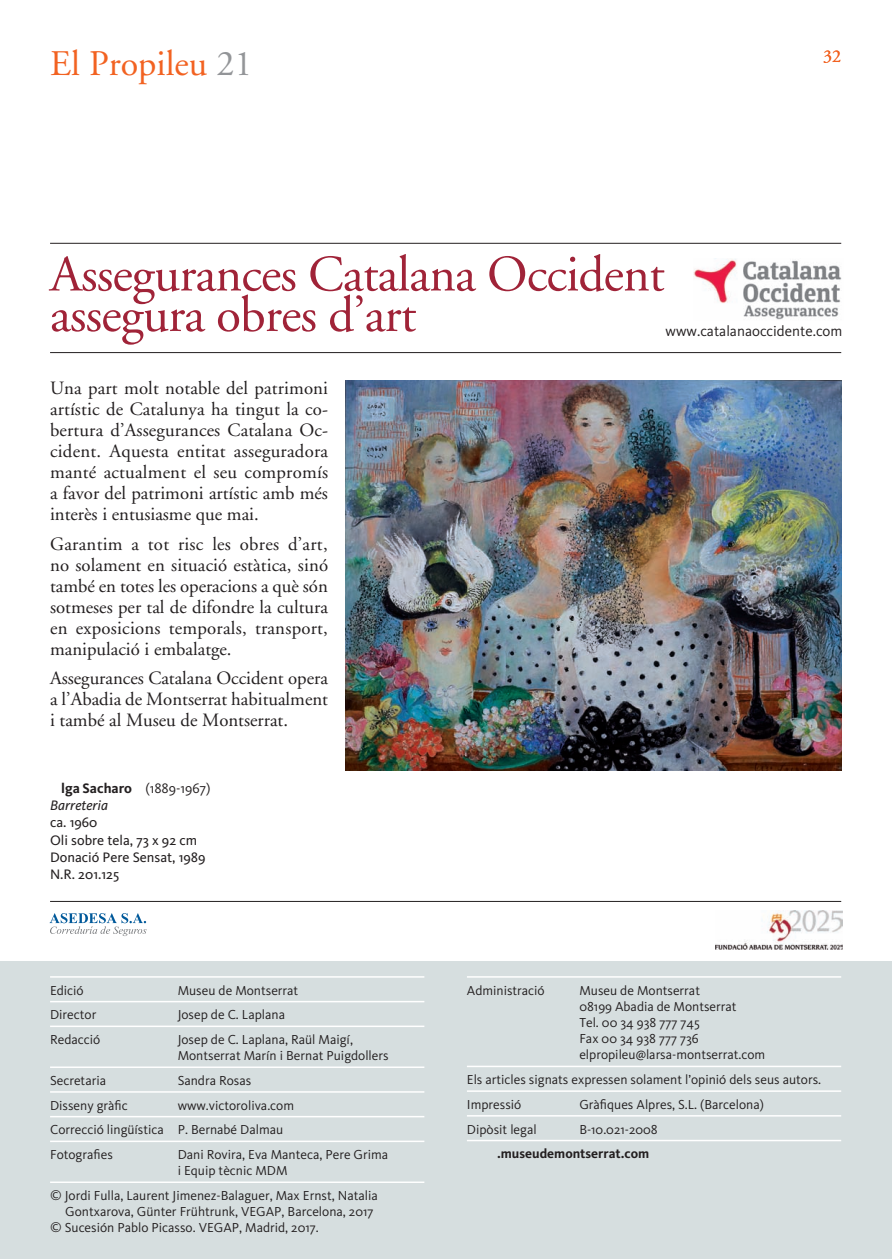
<style>
.page{position:relative;width:892px;height:1259px;background:#fff}
.page>*{position:absolute;margin:0;border:0;box-sizing:border-box;transform-origin:0 0}
.t1{font:51px/40.5px "Adobe Garamond";letter-spacing:-.015em;color:#a02338}
.t2{font:36px "Adobe Garamond";color:#f26221}
.t3{font:18.75px/21px "Adobe Garamond";color:#231f20;text-align:justify}
.t4{font:18px "Adobe Garamond";color:#f26221}
.t5{font:15px "Kievit";color:#231f20}
.t6{font:14.25px/17.2px "Kievit";color:#231f20}
.t7{font:700 14.25px/17.2px "Kievit";color:#231f20}
.t8{font:13.5px/16.2px "Kievit";color:#231f20}
.t9{font:700 13.5px "Kievit";color:#231f20}
.s1{color:#939598}
.s2{font-weight:400}
.s3{font-weight:400;font-style:italic}
</style>
<div class="page">
<hr style="left:50px;top:243px;width:791px;height:1px;background:#231f20">
<hr style="left:50px;top:352px;width:791px;height:1px;background:#231f20">
<img style="left:715px;top:910px;width:127px;height:40px">
<svg style="left:49px;top:913px;width:97px;height:23px"></svg>
<div style="left:0;top:961px;width:892px;height:298px;background:#d6dedf"></div>
<hr style="left:50px;top:976px;width:374px;height:2px;background:#fff">
<hr style="left:50px;top:1001px;width:374px;height:1px;background:#fff">
<hr style="left:50px;top:1025px;width:374px;height:2px;background:#fff">
<hr style="left:50px;top:1066px;width:374px;height:2px;background:#fff">
<hr style="left:50px;top:1091px;width:374px;height:2px;background:#fff">
<hr style="left:50px;top:1116px;width:374px;height:1px;background:#fff">
<hr style="left:50px;top:1141px;width:374px;height:1px;background:#fff">
<hr style="left:50px;top:1181px;width:374px;height:2px;background:#fff">
<hr style="left:467px;top:976px;width:374px;height:2px;background:#fff">
<hr style="left:467px;top:1066px;width:374px;height:1px;background:#fff">
<hr style="left:467px;top:1090px;width:374px;height:2px;background:#fff">
<hr style="left:467px;top:1115px;width:374px;height:1px;background:#fff">
<hr style="left:467px;top:1140px;width:374px;height:1px;background:#fff">
<hr style="left:50px;top:901px;width:791px;height:1px;background:#231f20">
<img style="left:693px;top:258px;width:149px;height:62px">
<img style="left:346px;top:381px;width:495px;height:390px">
<h2 class="t2" style="left:50px;top:45px;width:204px">El Propileu <span class="s1">21</span></h2>
<h3 class="t4" style="left:823px;top:47px;width:19px">32</h3>
<h1 class="t1" style="left:50px;top:255px;width:616px">Assegurances Catalana Occident assegura obres d’art</h1>
<p class="t5" style="left:665px;top:322px;width:178px">www.catalanaoccidente.com</p>
<p class="t3" style="left:50px;top:378px;width:279px">Una part molt notable del patrimoni artístic de Catalunya ha tingut la co&shy;bertura d’Assegurances Catalana Oc&shy;cident. Aquesta entitat asseguradora manté actualment el seu compromís a favor del patrimoni artístic amb més interès i entusiasme que mai.</p>
<h3 class="t3" style="left:50px;top:534px;width:279px">Garantim a tot risc les obres d’art, no solament en situació estàtica, sinó també en totes les operacions a què són sotmeses per tal de difondre la cultura en exposicions temporals, transport, manipulació i embalatge.</h3>
<h3 class="t3" style="left:50px;top:668px;width:279px">Assegurances Catalana Occident opera a l’Abadia de Montserrat habitualment i també al Museu de Montserrat.</h3>
<p class="t7" style="left:50px;top:779px;width:162px">Olga Sacharoff <span class="s2">(1889-1967)<br></span><span class="s3">Barreteria</span></p>
<p class="t6" style="left:50px;top:814px;width:157px">ca. 1960<br>Oli sobre tela, 73 x 92 cm<br>Donació Pere Sensat, 1989<br>N.R. 201.125</p>
<p class="t8" style="left:50px;top:982px;width:35px">Edició</p>
<p class="t8" style="left:178px;top:982px;width:122px">Museu de Montserrat</p>
<p class="t8" style="left:50px;top:1007px;width:48px">Director</p>
<p class="t8" style="left:178px;top:1007px;width:109px">Josep de C. Laplana</p>
<p class="t8" style="left:50px;top:1032px;width:52px">Redacció</p>
<p class="t8" style="left:178px;top:1032px;width:212px">Josep de C. Laplana, Raül Maigí,<br>Montserrat Marín i Bernat Puigdollers</p>
<p class="t8" style="left:50px;top:1072px;width:58px">Secretaria</p>
<p class="t8" style="left:178px;top:1072px;width:75px">Sandra Rosas</p>
<p class="t8" style="left:50px;top:1097px;width:79px">Disseny gràfic</p>
<p class="t8" style="left:50px;top:1093px;width:245px;line-height:24.8px;text-indent:128px">www.victoroliva.com<br>Correcció lingüística P. Bernabé Dalmau<br>Fotografies</p>
<p class="t8" style="left:178px;top:1147px;width:212px">Dani Rovira, Eva Manteca, Pere Grima i Equip tècnic MDM</p>
<p class="t8" style="left:50px;top:1187px;width:329px">© Jordi Fulla, Laurent Jimenez-Balaguer, Max Ernst, Natalia</p>
<p class="t8" style="left:65px;top:1204px;width:310px">Gontxarova, Günter Frühtrunk, VEGAP, Barcelona, 2017</p>
<p class="t8" style="left:50px;top:1220px;width:270px">© Sucesión Pablo Picasso. VEGAP, Madrid, 2017.</p>
<p class="t8" style="left:467px;top:982px;width:79px">Administració</p>
<p class="t8" style="left:579px;top:982px;width:187px">Museu de Montserrat<br>08199 Abadia de Montserrat<br>Tel. 00 34 938 777 745<br>Fax 00 34 938 777 736 elpropileu@larsa-montserrat.com</p>
<p class="t8" style="left:467px;top:1067px;width:356px;line-height:24.8px">Els articles signats expressen solament l’opinió dels seus autors.<br>Impressió</p>
<p class="t8" style="left:579px;top:1096px;width:186px">Gràfiques Alpres, S.L. (Barcelona)</p>
<p class="t8" style="left:467px;top:1121px;width:71px">Dipòsit legal</p>
<p class="t8" style="left:579px;top:1121px;width:80px">B-10.021-2008</p>
<p class="t9" style="left:467px;top:1146px;width:184px">www.museudemontserrat.com</p>
</div>
